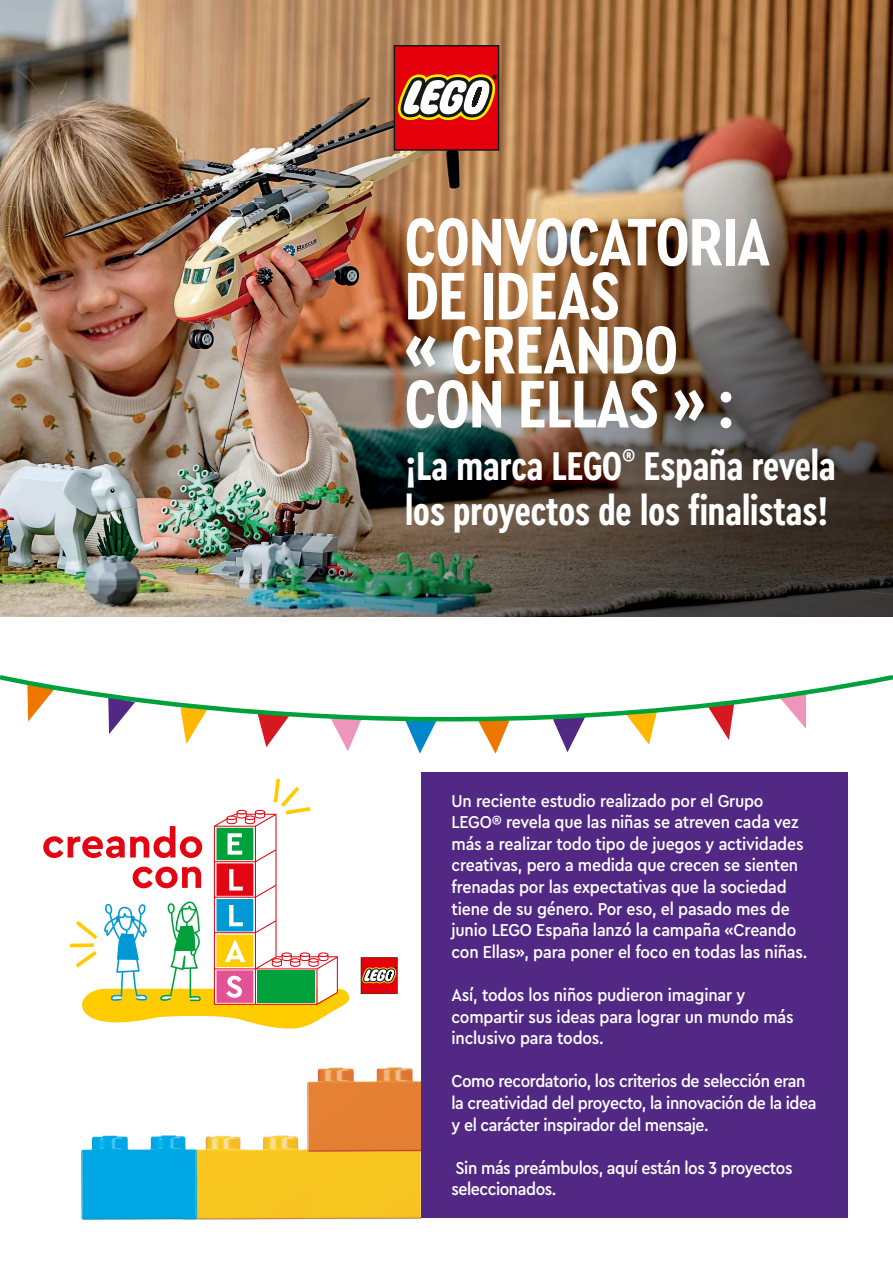
<style>
.page{position:relative;width:893px;height:1263px;background:#fff}
.page>*{position:absolute;margin:0;border:0;box-sizing:border-box;transform-origin:0 0}
.t1{font:700 70.5px/54px "Cera Condensed Pro";color:#fff}
.t2{font:700 42px/45px "Cera Condensed Pro";color:#fff}
.t3{font:500 18px/21.6px "Cera Compact Pro";letter-spacing:-.01em;color:#fff}
</style>
<div class="page">
<img style="left:210px;top:1135px;width:212px;height:85px">
<img style="left:81px;top:1135px;width:102px;height:85px">
<img style="left:183px;top:1136px;width:27px;height:84px">
<img style="left:307px;top:1067px;width:114px;height:54px">
<img style="left:296px;top:1121px;width:125px;height:45px">
<img style="left:0;top:0;width:893px;height:616px">
<div style="left:421px;top:772px;width:427px;height:446px;background:#512985"></div>
<svg style="left:0;top:675px;width:893px;height:79px"></svg>
<svg style="left:361px;top:957px;width:37px;height:37px"></svg>
<svg style="left:43px;top:779px;width:307px;height:250px"></svg>
<svg style="left:394px;top:45px;width:105px;height:106px"></svg>
<p class="t1" style="left:405px;top:212px;width:366px">CONVOCATORIA<br>DE IDEAS<br>« CREANDO<br>CON ELLAS » :</p>
<p class="t2" style="left:405px;top:442px;width:432px">¡La marca LEGO<sup>®</sup> España revela los proyectos de los finalistas!</p>
<p class="t3" style="left:451px;top:789px;width:357px">Un reciente estudio realizado por el Grupo LEGO® revela que las niñas se atreven cada vez más a realizar todo tipo de juegos y actividades creativas, pero a medida que crecen se sienten frenadas por las expectativas que la sociedad tiene de su género. Por eso, el pasado mes de junio LEGO España lanzó la campaña «Creando con Ellas», para poner el foco en todas las niñas.</p>
<p class="t3" style="left:451px;top:983px;width:344px">Así, todos los niños pudieron imaginar y compartir sus ideas para lograr un mundo más inclusivo para todos.</p>
<p class="t3" style="left:451px;top:1070px;width:366px">Como recordatorio, los criterios de selección eran la creatividad del proyecto, la innovación de la idea y el carácter inspirador del mensaje.</p>
<p class="t3" style="left:451px;top:1156px;width:342px">Sin más preámbulos, aquí están los 3 proyectos seleccionados.</p>
</div>
